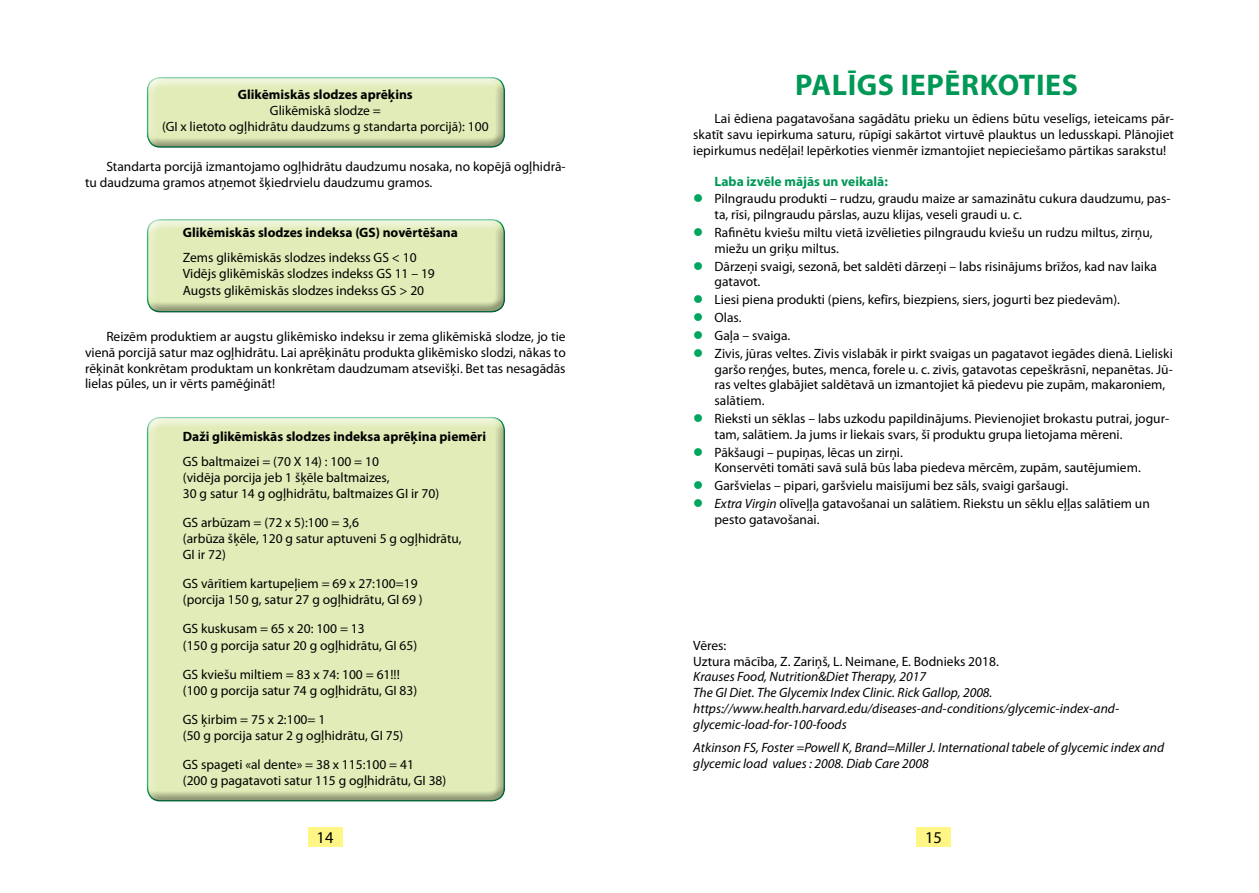
<style>
.page{position:relative;width:1259px;height:893px;background:#fff}
.page>*{position:absolute;margin:0;border:0;box-sizing:border-box;transform-origin:0 0}
.t1{font:700 30px "Myriad Pro";letter-spacing:.02em;color:#009856}
.t2{font:16.5px "Myriad Pro";color:#000}
.t3{font:13.5px/15.8px "Myriad Pro";color:#000}
.t4{font:italic 13.5px/15.8px "Myriad Pro";color:#000}
.t5{font:700 13.5px "Myriad Pro";color:#000}
.t6{font:700 13.5px "Myriad Pro";color:#009856}
.s1{color:#00a65d}
.s2{font-style:italic}
</style>
<div class="page">
<div style="left:146px;top:75px;width:361px;height:64px;background:#fff;opacity:.75"></div>
<div style="left:146px;top:79px;width:361px;height:70px;background:#000;opacity:.35"></div>
<div style="left:146px;top:217px;width:361px;height:87px;background:#fff;opacity:.75"></div>
<div style="left:146px;top:221px;width:361px;height:92px;background:#000;opacity:.35"></div>
<div style="left:146px;top:419px;width:361px;height:383px;background:#000;opacity:.35"></div>
<div style="left:308px;top:827px;width:34px;height:19px;background:#fff685"></div>
<div style="left:916px;top:827px;width:34px;height:19px;background:#fff685"></div>
<p class="t5" style="left:238px;top:86px;width:176px">Glikēmiskās slodzes aprēķins</p>
<p class="t3" style="left:162px;top:102px;width:328px;line-height:16.2px;text-align:center">Glikēmiskā slodze =<br>(GI x lietoto ogļhidrātu daudzums g standarta porcijā): 100</p>
<p class="t3" style="left:85px;top:159px;width:482px;text-indent:21px">Standarta porcijā izmantojamo ogļhidrātu daudzumu nosaka, no kopējā ogļhidrā&shy;tu daudzuma gramos atņemot šķiedrvielu daudzumu gramos.</p>
<p class="t5" style="left:183px;top:224px;width:276px">Glikēmiskās slodzes indeksa (GS) novērtēšana</p>
<p class="t3" style="left:183px;top:249px;width:253px;line-height:16.2px">Zems glikēmiskās slodzes indekss GS &lt; 10<br>Vidējs glikēmiskās slodzes indekss GS 11 – 19<br>Augsts glikēmiskās slodzes indekss GS &gt; 20</p>
<p class="t3" style="left:85px;top:328px;width:482px;text-align:justify;text-indent:21px">Reizēm produktiem ar augstu glikēmisko indeksu ir zema glikēmiskā slodze, jo tie vienā porcijā satur maz ogļhidrātu. Lai aprēķinātu produkta glikēmisko slodzi, nākas to rēķināt konkrētam produktam un konkrētam daudzumam atsevišķi. Bet tas nesagādās lielas pūles, un ir vērts pamēģināt!</p>
<p class="t5" style="left:183px;top:427px;width:305px">Daži glikēmiskās slodzes indeksa aprēķina piemēri</p>
<p class="t3" style="left:183px;top:453px;width:258px;line-height:16.2px">GS baltmaizei = (70 X 14) : 100 = 10<br>(vidēja porcija jeb 1 šķēle baltmaizes,<br>30 g satur 14 g ogļhidrātu, baltmaizes GI ir 70)</p>
<p class="t3" style="left:183px;top:514px;width:280px;line-height:16.2px">GS arbūzam = (72 x 5):100 = 3,6<br>(arbūza šķēle, 120 g satur aptuveni 5 g ogļhidrātu,<br>GI ir 72)</p>
<p class="t3" style="left:183px;top:575px;width:241px;line-height:16.2px">GS vārītiem kartupeļiem = 69 x 27:100=19 (porcija 150 g, satur 27 g ogļhidrātu, GI 69 )</p>
<p class="t3" style="left:183px;top:621px;width:236px;line-height:16.2px">GS kuskusam = 65 x 20: 100 = 13<br>(150 g porcija satur 20 g ogļhidrātu, GI 65)</p>
<p class="t3" style="left:183px;top:666px;width:236px;line-height:16.2px">GS kviešu miltiem = 83 x 74: 100 = 61!!! (100 g porcija satur 74 g ogļhidrātu, GI 83)</p>
<p class="t3" style="left:183px;top:711px;width:222px;line-height:16.2px">GS ķirbim = 75 x 2:100= 1<br>(50 g porcija satur 2 g ogļhidrātu, GI 75)</p>
<p class="t3" style="left:183px;top:756px;width:265px;line-height:16.2px">GS spageti «al dente» = 38 x 115:100 = 41<br>(200 g pagatavoti satur 115 g ogļhidrātu, GI 38)</p>
<h1 class="t1" style="left:795px;top:65px;width:281px">Palīgs iepērkoti es</h1>
<p class="t3" style="left:693px;top:111px;width:482px;text-align:justify;text-indent:21px">Lai ēdiena pagatavošana sagādātu prieku un ēdiens būtu veselīgs, ieteicams pār&shy;skatīt savu iepirkuma saturu, rūpīgi sakārtot virtuvē plauktus un ledusskapi. Plānojiet iepirkumus nedēļai! Iepērkoties vienmēr izmantojiet nepieciešamo pārtikas sarakstu!</p>
<p class="t6" style="left:714px;top:172px;width:175px">Laba izvēle mājās un veikalā:</p>
<p class="t3" style="left:714px;top:191px;width:457px;text-indent:-21px"><span class="s1">●</span> Pilngraudu produkti – rudzu, graudu maize ar samazinātu cukura daudzumu, pas&shy;ta, rīsi, pilngraudu pārslas, auzu klijas, veseli graudi u. c.</p>
<p class="t3" style="left:714px;top:224px;width:439px;text-indent:-21px"><span class="s1">●</span> Rafinētu kviešu miltu vietā izvēlieties pilngraudu kviešu un rudzu miltus, zirņu, miežu un griķu miltus.</p>
<p class="t3" style="left:714px;top:258px;width:444px;text-indent:-21px"><span class="s1">●</span> Dārzeņi svaigi, sezonā, bet saldēti dārzeņi – labs risinājums brīžos, kad nav laika gatavot.</p>
<p class="t3" style="left:693px;top:292px;width:428px"><span class="s1">●</span> Liesi piena produkti (piens, kefīrs, biezpiens, siers, jogurti bez piedevām).</p>
<p class="t3" style="left:693px;top:310px;width:50px"><span class="s1">●</span> Olas.</p>
<p class="t3" style="left:693px;top:327px;width:99px"><span class="s1">●</span> Gaļa – svaiga.</p>
<p class="t3" style="left:714px;top:345px;width:460px;text-indent:-21px"><span class="s1">●</span> Zivis, jūras veltes. Zivis vislabāk ir pirkt svaigas un pagatavot iegādes dienā. Lieliski garšo reņģes, butes, menca, forele u. c. zivis, gatavotas cepeškrāsnī, nepanētas. Jū&shy;ras veltes glabājiet saldētavā un izmantojiet kā piedevu pie zupām, makaroniem, salātiem.</p>
<p class="t3" style="left:714px;top:410px;width:456px;text-indent:-21px"><span class="s1">●</span> Rieksti un sēklas – labs uzkodu papildinājums. Pievienojiet brokastu putrai, jogur&shy;tam, salātiem. Ja jums ir liekais svars, šī produktu grupa lietojama mēreni.</p>
<p class="t3" style="left:714px;top:444px;width:428px;text-indent:-21px"><span class="s1">●</span> Pākšaugi – pupiņas, lēcas un zirņi.<br>Konservēti tomāti savā sulā būs laba piedeva mērcēm, zupām, sautējumiem.</p>
<p class="t3" style="left:693px;top:478px;width:376px"><span class="s1">●</span> Garšvielas – pipari, garšvielu maisījumi bez sāls, svaigi garšaugi.</p>
<p class="t3" style="left:714px;top:496px;width:437px;text-indent:-21px"><span class="s1">●</span> <span class="s2">Extra Virgin</span> olīveļļa gatavošanai un salātiem. Riekstu un sēklu eļļas salātiem un pesto gatavošanai.</p>
<p class="t3" style="left:693px;top:637px;width:307px">Vēres:<br>Uztura mācība, Z. Zariņš, L. Neimane, E. Bodnieks 2018.</p>
<p class="t4" style="left:693px;top:669px;width:427px">Krauses Food, Nutrition&amp;Diet Therapy, 2017<br>The GI Diet. The Glycemix Index Clinic. Rick Gallop, 2008. https://www.health.harvard.edu/diseases-and-conditions/glycemic-index-and&shy;glycemic-load-for-100-foods</p>
<p class="t4" style="left:693px;top:739px;width:472px">Atkinson FS, Foster =Powell K, Brand=Miller J. International tabele of glycemic index and glycemic load values : 2008. Diab Care 2008</p>
<p class="t2" style="left:317px;top:827px;width:18px">14</p>
<p class="t2" style="left:925px;top:827px;width:18px">15</p>
</div>
